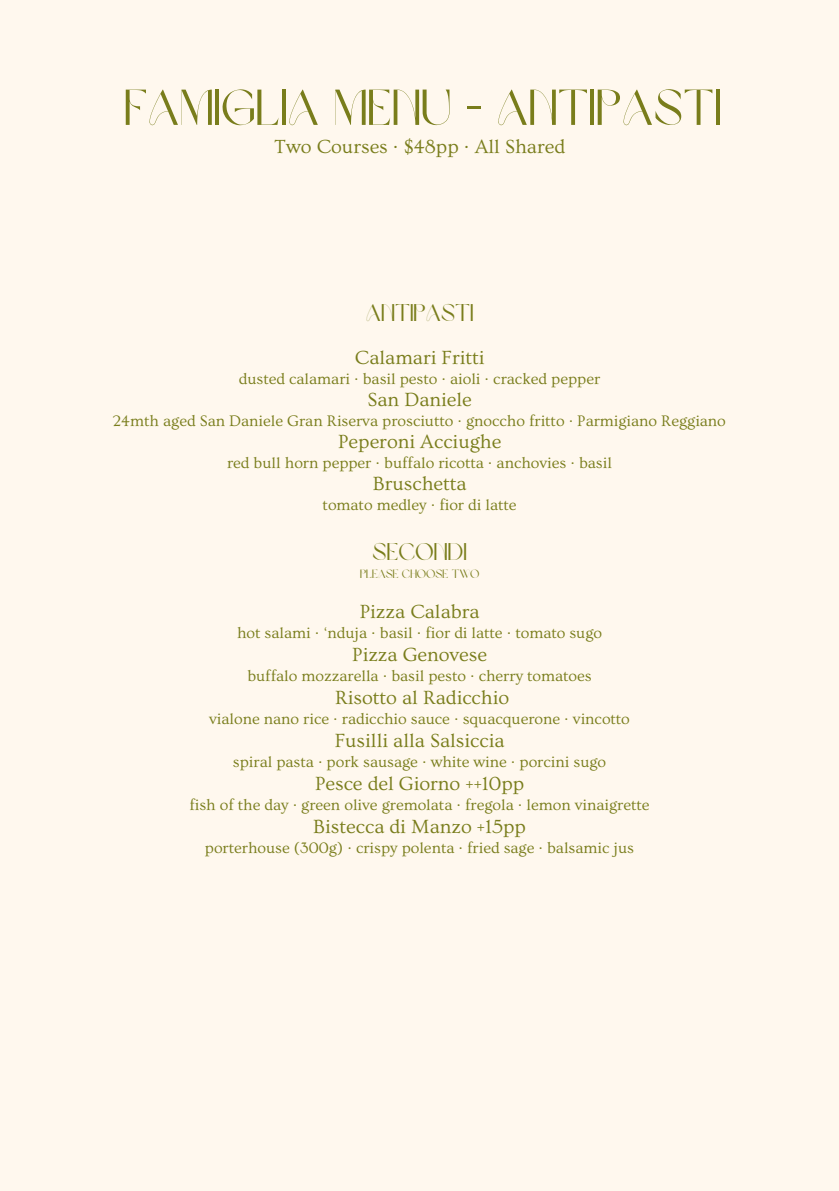
<style>
.page{position:relative;width:839px;height:1191px;background:#fff}
.page>*{position:absolute;margin:0;border:0;box-sizing:border-box;transform-origin:0 0}
.t1{font:50px "Brown Sugar";color:#797d1b}
.t2{font:24px "Brown Sugar";color:#797d1b}
.t3{font:20px "Ovo";color:#797d1b}
.t4{font:16px "Ovo";color:#797d1b}
.t5{font:12px "Brown Sugar";color:#797d1b}
</style>
<div class="page">
<div style="left:0;top:0;width:838px;height:1191px;background:#fff8ee"></div>
<h2 class="t1" style="left:124px;top:87px;width:599px">FAMIGLIA MENU - ANTIPASTI</h2>
<h2 class="t3" style="left:274px;top:136px;width:292px">Two Courses · $48pp · All Shared</h2>
<h1 class="t2" style="left:366px;top:303px;width:109px">ANTIPASTI</h1>
<h3 class="t3" style="left:355px;top:347px;width:131px">Calamari Fritti</h3>
<h3 class="t4" style="left:239px;top:370px;width:363px">dusted calamari · basil pesto · aioli · cracked pepper</h3>
<h3 class="t3" style="left:367px;top:389px;width:106px">San Daniele</h3>
<h3 class="t4" style="left:113px;top:412px;width:614px">24mth aged San Daniele Gran Riserva prosciutto · gnoccho fritto · Parmigiano Reggiano</h3>
<h3 class="t3" style="left:338px;top:431px;width:165px">Peperoni Acciughe</h3>
<h3 class="t4" style="left:227px;top:454px;width:386px">red bull horn pepper · buffalo ricotta · anchovies · basil</h3>
<h3 class="t3" style="left:373px;top:473px;width:95px">Bruschetta</h3>
<h3 class="t4" style="left:322px;top:496px;width:195px">tomato medley · fior di latte</h3>
<p class="t2" style="left:372px;top:542px;width:96px">SECONDI</p>
<p class="t5" style="left:360px;top:569px;width:121px">PLEASE CHOOSE TWO</p>
<h3 class="t3" style="left:360px;top:601px;width:121px">Pizza Calabra</h3>
<h3 class="t4" style="left:237px;top:624px;width:366px">hot salami · ‘nduja · basil · fior di latte · tomato sugo</h3>
<h3 class="t3" style="left:352px;top:644px;width:136px">Pizza Genovese</h3>
<h3 class="t4" style="left:247px;top:667px;width:346px">buffalo mozzarella · basil pesto · cherry tomatoes</h3>
<h3 class="t3" style="left:335px;top:687px;width:175px">Risotto al Radicchio</h3>
<h3 class="t4" style="left:209px;top:710px;width:422px">vialone nano rice · radicchio sauce · squacquerone · vincotto</h3>
<h3 class="t3" style="left:335px;top:730px;width:171px">Fusilli alla Salsiccia</h3>
<h3 class="t4" style="left:233px;top:753px;width:374px">spiral pasta · pork sausage · white wine · porcini sugo</h3>
<h3 class="t3" style="left:315px;top:773px;width:210px">Pesce del Giorno ++10pp</h3>
<h3 class="t4" style="left:189px;top:796px;width:461px">fish of the day · green olive gremolata · fregola · lemon vinaigrette</h3>
<h3 class="t3" style="left:313px;top:816px;width:214px">Bistecca di Manzo +15pp</h3>
<h3 class="t4" style="left:205px;top:839px;width:430px">porterhouse (300g) · crispy polenta · fried sage · balsamic jus</h3>
</div>
